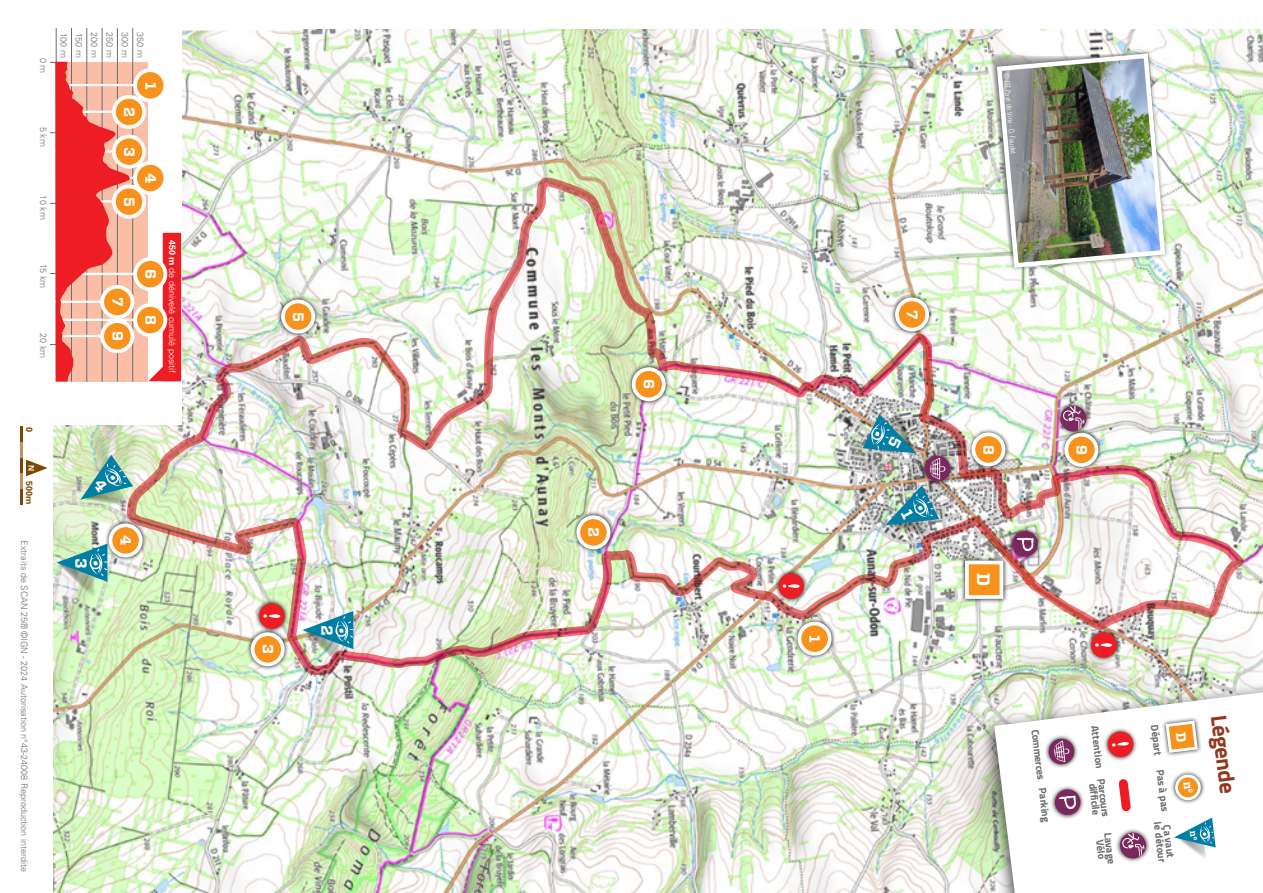
<style>
.page{position:relative;width:1263px;height:893px;background:#fff}
.page>*{position:absolute;margin:0;border:0;box-sizing:border-box;transform-origin:0 0}
.t1{font:700 22.5px "Titillium";color:#94371d}
.t2{font:700 18px "Vitesse";color:#fff}
.t3{font:700 15.9px "Vitesse";color:#fff}
.t4{font:700 15px "Vitesse";color:#fff}
.t5{font:700 10.5px/9px "Titillium";color:#6c6d70;text-align:center}
.t6{font:300 9px "Univers LT Std";color:#6c6d70}
.t7{font:300 9px "Univers LT Std";color:#fff}
.t8{font:700 9px "Univers LT Std";color:#7d4800}
.t9{font:300 condensed 7.5px "Univers LT Std";color:#fff}
.s1{font-weight:700}
</style>
<div class="page">
<img style="left:53px;top:29px;width:1210px;height:864px">
<img style="left:125px;top:176px;width:1120px;height:500px">
<img style="left:56px;top:544px;width:51px;height:55px">
<svg style="left:246px;top:628px;width:43px;height:43px"></svg>
<div style="left:253px;top:634px;width:30px;height:30px;background:#f7931d;border-radius:50%"></div>
<div style="left:251px;top:632px;width:34px;height:34px;border:4px solid #fff;border-radius:50%"></div>
<svg style="left:104px;top:519px;width:43px;height:43px"></svg>
<div style="left:110px;top:525px;width:31px;height:30px;background:#f7931d;border-radius:50%"></div>
<div style="left:109px;top:523px;width:34px;height:34px;border:4px solid #fff;border-radius:50%"></div>
<svg style="left:276px;top:295px;width:44px;height:43px"></svg>
<div style="left:283px;top:301px;width:30px;height:31px;background:#f7931d;border-radius:50%"></div>
<div style="left:281px;top:300px;width:34px;height:34px;border:4px solid #fff;border-radius:50%"></div>
<svg style="left:960px;top:556px;width:48px;height:47px"></svg>
<svg style="left:963px;top:559px;width:42px;height:42px"></svg>
<svg style="left:627px;top:362px;width:43px;height:44px"></svg>
<div style="left:634px;top:369px;width:30px;height:30px;background:#f7931d;border-radius:50%"></div>
<div style="left:632px;top:367px;width:34px;height:34px;border:4px solid #fff;border-radius:50%"></div>
<svg style="left:572px;top:511px;width:43px;height:43px"></svg>
<div style="left:578px;top:517px;width:31px;height:30px;background:#f7931d;border-radius:50%"></div>
<div style="left:576px;top:515px;width:34px;height:34px;border:4px solid #fff;border-radius:50%"></div>
<svg style="left:793px;top:617px;width:43px;height:43px"></svg>
<div style="left:799px;top:623px;width:31px;height:31px;background:#f7931d;border-radius:50%"></div>
<div style="left:797px;top:622px;width:35px;height:34px;border:4px solid #fff;border-radius:50%"></div>
<div style="left:993px;top:49px;width:177px;height:223px;background:#231f20;opacity:.5"></div>
<img style="left:988px;top:51px;width:180px;height:219px">
<div style="left:978px;top:680px;width:285px;height:213px;background:#231f20;opacity:.75"></div>
<svg style="left:994px;top:692px;width:269px;height:201px"></svg>
<svg style="left:1161px;top:716px;width:41px;height:41px"></svg>
<svg style="left:1170px;top:770px;width:35px;height:34px"></svg>
<svg style="left:1103px;top:727px;width:35px;height:34px"></svg>
<svg style="left:1107px;top:731px;width:27px;height:27px"></svg>
<svg style="left:1116px;top:777px;width:17px;height:36px"></svg>
<svg style="left:1116px;top:828px;width:34px;height:35px"></svg>
<svg style="left:1119px;top:832px;width:27px;height:27px"></svg>
<svg style="left:1044px;top:734px;width:35px;height:35px"></svg>
<svg style="left:1048px;top:738px;width:27px;height:27px"></svg>
<svg style="left:1050px;top:785px;width:35px;height:34px"></svg>
<svg style="left:1054px;top:789px;width:27px;height:27px"></svg>
<svg style="left:890px;top:293px;width:43px;height:43px"></svg>
<div style="left:897px;top:299px;width:30px;height:31px;background:#f7931d;border-radius:50%"></div>
<div style="left:895px;top:297px;width:34px;height:34px;border:4px solid #fff;border-radius:50%"></div>
<svg style="left:967px;top:428px;width:43px;height:43px"></svg>
<div style="left:973px;top:434px;width:30px;height:31px;background:#f7931d;border-radius:50%"></div>
<div style="left:971px;top:432px;width:34px;height:34px;border:4px solid #fff;border-radius:50%"></div>
<svg style="left:1060px;top:428px;width:43px;height:43px"></svg>
<div style="left:1066px;top:435px;width:30px;height:30px;background:#f7931d;border-radius:50%"></div>
<div style="left:1064px;top:433px;width:34px;height:34px;border:4px solid #fff;border-radius:50%"></div>
<svg style="left:254px;top:599px;width:35px;height:34px"></svg>
<div style="left:259px;top:603px;width:26px;height:26px;background:#ee1d23;border-radius:50%"></div>
<svg style="left:263px;top:614px;width:17px;height:4px"></svg>
<svg style="left:1086px;top:628px;width:35px;height:34px"></svg>
<div style="left:1091px;top:632px;width:25px;height:26px;background:#ee1d23;border-radius:50%"></div>
<svg style="left:1095px;top:643px;width:17px;height:4px"></svg>
<div style="left:0;top:0;width:181px;height:425px;background:#fff"></div>
<hr style="left:132px;top:28px;width:1px;height:34px;background:#6c6d70">
<hr style="left:132px;top:62px;width:1px;height:320px;background:#6c6d70">
<hr style="left:117px;top:28px;width:1px;height:34px;background:#6c6d70">
<hr style="left:117px;top:62px;width:1px;height:320px;background:#6c6d70">
<hr style="left:102px;top:28px;width:1px;height:34px;background:#6c6d70">
<hr style="left:102px;top:62px;width:1px;height:320px;background:#6c6d70">
<hr style="left:86px;top:28px;width:1px;height:34px;background:#6c6d70">
<hr style="left:86px;top:62px;width:1px;height:320px;background:#6c6d70">
<hr style="left:71px;top:28px;width:1px;height:34px;background:#6c6d70">
<hr style="left:71px;top:62px;width:1px;height:320px;background:#6c6d70">
<hr style="left:56px;top:28px;width:1px;height:34px;background:#6c6d70">
<hr style="left:56px;top:62px;width:1px;height:320px;background:#6c6d70">
<svg style="left:50px;top:62px;width:131px;height:319px"></svg>
<svg style="left:21px;top:427px;width:27px;height:78px"></svg>
<svg style="left:774px;top:569px;width:34px;height:34px"></svg>
<div style="left:778px;top:573px;width:26px;height:26px;background:#ee1d23;border-radius:50%"></div>
<svg style="left:783px;top:584px;width:17px;height:4px"></svg>
<img style="left:302px;top:611px;width:51px;height:55px">
<svg style="left:1056px;top:401px;width:34px;height:35px"></svg>
<svg style="left:1060px;top:406px;width:26px;height:25px"></svg>
<svg style="left:1063px;top:406px;width:21px;height:25px"></svg>
<svg style="left:945px;top:451px;width:9px;height:35px"></svg>
<div style="left:925px;top:456px;width:25px;height:25px;background:#7a285e;border-radius:50%"></div>
<svg style="left:1008px;top:526px;width:34px;height:35px"></svg>
<div style="left:1012px;top:531px;width:26px;height:26px;background:#7a285e;border-radius:50%"></div>
<svg style="left:1017px;top:538px;width:16px;height:13px"></svg>
<img style="left:80px;top:455px;width:53px;height:53px">
<svg style="left:1164px;top:719px;width:35px;height:35px"></svg>
<svg style="left:1173px;top:774px;width:28px;height:26px"></svg>
<svg style="left:1174px;top:817px;width:42px;height:45px"></svg>
<img style="left:863px;top:404px;width:82px;height:136px">
<p class="t6" style="left:49px;top:58px;width:17px;rotate:90deg">0 m</p>
<p class="t6" style="left:49px;top:127px;width:22px;rotate:90deg">5 km</p>
<p class="t6" style="left:49px;top:195px;width:26px;rotate:90deg">10 km</p>
<p class="t6" style="left:49px;top:264px;width:26px;rotate:90deg">15 km</p>
<p class="t6" style="left:49px;top:333px;width:27px;rotate:90deg">20 km</p>
<p class="t6" style="left:69px;top:33px;width:27px;rotate:90deg">100 m</p>
<p class="t6" style="left:84px;top:33px;width:27px;rotate:90deg">150 m</p>
<p class="t6" style="left:100px;top:32px;width:27px;rotate:90deg">200 m</p>
<p class="t6" style="left:115px;top:32px;width:27px;rotate:90deg">250 m</p>
<p class="t6" style="left:130px;top:32px;width:27px;rotate:90deg">300 m</p>
<p class="t6" style="left:146px;top:32px;width:27px;rotate:90deg">350 m</p>
<p class="t4" style="left:139px;top:107px;width:12px;rotate:90deg">2</p>
<p class="t4" style="left:139px;top:147px;width:11px;rotate:90deg">3</p>
<p class="t4" style="left:139px;top:197px;width:11px;rotate:90deg">5</p>
<p class="t4" style="left:161px;top:82px;width:9px;rotate:90deg">1</p>
<p class="t4" style="left:161px;top:173px;width:12px;rotate:90deg">4</p>
<p class="t4" style="left:128px;top:297px;width:11px;rotate:90deg">7</p>
<p class="t4" style="left:128px;top:331px;width:11px;rotate:90deg">9</p>
<p class="t4" style="left:161px;top:269px;width:12px;rotate:90deg">6</p>
<p class="t4" style="left:161px;top:315px;width:11px;rotate:90deg">8</p>
<p class="t7" style="left:178px;top:240px;width:135px;rotate:90deg"><span class="s1">450 m</span> de dénivelé cumulé positif</p>
<p class="t8" style="left:35px;top:426px;width:7px;rotate:90deg">0</p>
<p class="t8" style="left:35px;top:481px;width:25px;rotate:90deg">500m</p>
<p class="t6" style="left:30px;top:540px;width:333px;rotate:90deg">Extraits de SCAN 25® ©IGN - 2024 Autorisation n°43-24008 Reproduction interdite</p>
<p class="t3" style="left:92px;top:558px;width:12px;rotate:90deg">3</p>
<p class="t4" style="left:136px;top:535px;width:12px;rotate:90deg">4</p>
<p class="t4" style="left:308px;top:312px;width:11px;rotate:90deg">5</p>
<p class="t4" style="left:278px;top:644px;width:11px;rotate:90deg">3</p>
<p class="t3" style="left:338px;top:625px;width:12px;rotate:90deg">2</p>
<p class="t4" style="left:659px;top:379px;width:12px;rotate:90deg">6</p>
<p class="t4" style="left:604px;top:527px;width:12px;rotate:90deg">2</p>
<p class="t4" style="left:825px;top:635px;width:9px;rotate:90deg">1</p>
<p class="t9" style="left:1011px;top:73px;width:83px;rotate:85deg">© OT Pays de Vire - O. Faudet</p>
<p class="t4" style="left:922px;top:310px;width:11px;rotate:90deg">7</p>
<p class="t4" style="left:999px;top:444px;width:11px;rotate:90deg">8</p>
<p class="t4" style="left:1092px;top:445px;width:11px;rotate:90deg">9</p>
<p class="t2" style="left:995px;top:573px;width:15px;rotate:90deg">D</p>
<p class="t5" style="left:1040px;top:729px;width:52px;rotate:83deg">Commerces</p>
<p class="t5" style="left:1047px;top:787px;width:36px;rotate:83deg">Parking</p>
<p class="t5" style="left:1100px;top:725px;width:44px;rotate:83deg">Attention</p>
<p class="t5" style="left:1106px;top:778px;width:40px;rotate:83deg">Parcours difficile</p>
<p class="t5" style="left:1113px;top:832px;width:33px;rotate:83deg">Lavage</p>
<p class="t5" style="left:1105px;top:839px;width:21px;rotate:83deg">Vélo</p>
<p class="t5" style="left:1159px;top:724px;width:32px;rotate:83deg">Départ</p>
<p class="t5" style="left:1165px;top:769px;width:44px;rotate:83deg">Pas à pas</p>
<p class="t5" style="left:1171px;top:820px;width:42px;rotate:83deg">Ça vaut le détour</p>
<p class="t1" style="left:1236px;top:713px;width:81px;rotate:83deg">Légende</p>
</div>
